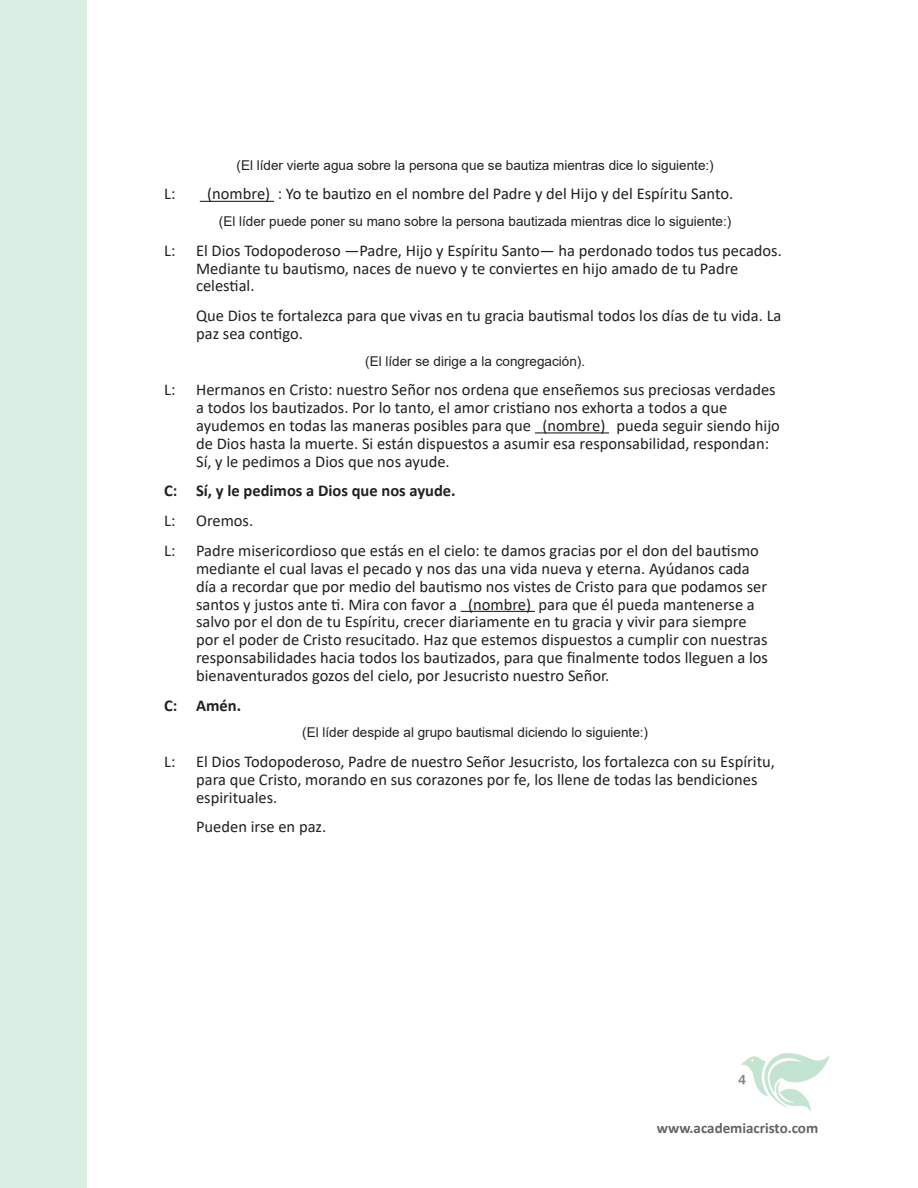
<style>
.page{position:relative;width:918px;height:1188px;background:#fff}
.page>*{position:absolute;margin:0;border:0;box-sizing:border-box;transform-origin:0 0}
.t1{font:16.5px/17.9px "Calibri";color:#231f20}
.t2{font:700 16.5px "Calibri";color:#231f20}
.t3{font:700 15px "Calibri";color:#636366}
.t4{font:15px "Berlin Sans FB";color:#808285}
.t5{font:13.5px "Arial";color:#231f20}
</style>
<div class="page">
<hr style="left:200px;top:201px;width:74px;height:1px;background:#231f20">
<hr style="left:535px;top:432px;width:74px;height:1px;background:#231f20">
<hr style="left:461px;top:611px;width:74px;height:1px;background:#231f20">
<div style="left:0;top:0;width:86px;height:1188px;background:#daeee3"></div>
<img style="left:741px;top:1053px;width:89px;height:59px">
<p class="t5" style="left:237px;top:156px;width:479px">(El líder vierte agua sobre la persona que se bautiza mientras dice lo siguiente:)</p>
<p class="t1" style="left:164px;top:185px;width:13px">L:</p>
<p class="t1" style="left:207px;top:185px;width:528px">(nombre) : Yo te bautizo en el nombre del Padre y del Hijo y del Espíritu Santo.</p>
<p class="t5" style="left:219px;top:212px;width:514px">(El líder puede poner su mano sobre la persona bautizada mientras dice lo siguiente:)</p>
<p class="t1" style="left:196px;top:241px;width:587px;text-indent:-32px">L: El Dios Todopoderoso —Padre, Hijo y Espíritu Santo— ha perdonado todos tus pecados.<br>Mediante tu bautismo, naces de nuevo y te conviertes en hijo amado de tu Padre celestial.</p>
<p class="t1" style="left:196px;top:306px;width:587px">Que Dios te fortalezca para que vivas en tu gracia bautismal todos los días de tu vida. La paz sea contigo.</p>
<p class="t5" style="left:365px;top:352px;width:221px">(El líder se dirige a la congregación).</p>
<p class="t1" style="left:196px;top:381px;width:585px;text-indent:-32px">L: Hermanos en Cristo: nuestro Señor nos ordena que enseñemos sus preciosas verdades a todos los bautizados. Por lo tanto, el amor cristiano nos exhorta a todos a que ayudemos en todas las maneras posibles para que (nombre) pueda seguir siendo hijo de Dios hasta la muerte. Si están dispuestos a asumir esa responsabilidad, respondan:<br>Sí, y le pedimos a Dios que nos ayude.</p>
<p class="t2" style="left:164px;top:479px;width:293px">C: Sí, y le pedimos a Dios que nos ayude.</p>
<p class="t1" style="left:164px;top:511px;width:91px">L: Oremos.</p>
<p class="t1" style="left:196px;top:541px;width:573px;text-indent:-32px">L: Padre misericordioso que estás en el cielo: te damos gracias por el don del bautismo mediante el cual lavas el pecado y nos das una vida nueva y eterna. Ayúdanos cada día a recordar que por medio del bautismo nos vistes de Cristo para que podamos ser santos y justos ante ti. Mira con favor a (nombre) para que él pueda mantenerse a salvo por el don de tu Espíritu, crecer diariamente en tu gracia y vivir para siempre por el poder de Cristo resucitado. Haz que estemos dispuestos a cumplir con nuestras responsabilidades hacia todos los bautizados, para que finalmente todos lleguen a los bienaventurados gozos del cielo, por Jesucristo nuestro Señor.</p>
<p class="t2" style="left:164px;top:693px;width:78px">C: Amén.</p>
<p class="t5" style="left:302px;top:723px;width:347px">(El líder despide al grupo bautismal diciendo lo siguiente:)</p>
<p class="t1" style="left:196px;top:752px;width:580px;text-indent:-32px">L: El Dios Todopoderoso, Padre de nuestro Señor Jesucristo, los fortalezca con su Espíritu, para que Cristo, morando en sus corazones por fe, los llene de todas las bendiciones espirituales.</p>
<p class="t1" style="left:196px;top:818px;width:132px">Pueden irse en paz.</p>
<p class="t4" style="left:739px;top:1071px;width:9px">4</p>
<p class="t3" style="left:657px;top:1117px;width:163px">www.academiacristo.com</p>
</div>
